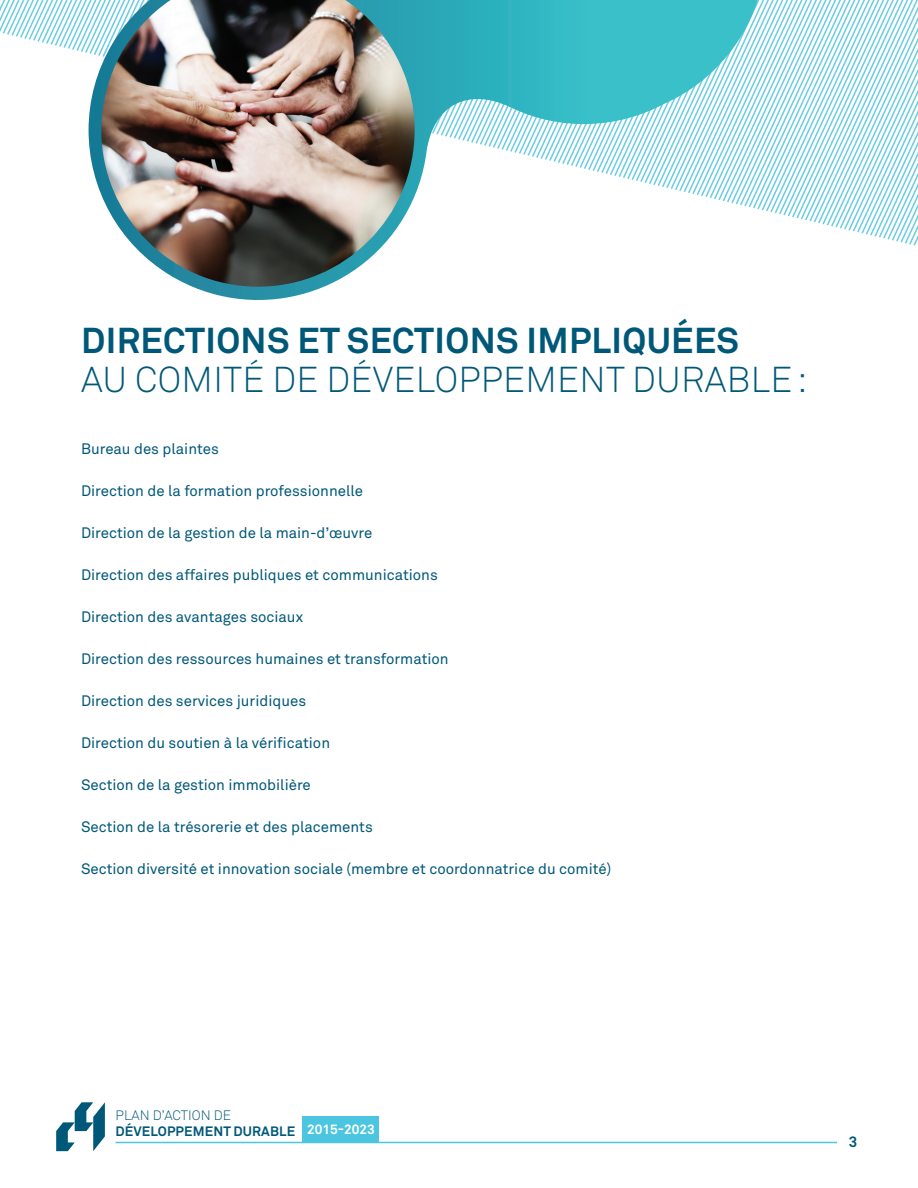
<style>
.page{position:relative;width:918px;height:1188px;background:#fff}
.page>*{position:absolute;margin:0;border:0;box-sizing:border-box;transform-origin:0 0}
.t1{font:300 35.55px "Akkurat Pro";letter-spacing:.01em;color:#005879}
.t2{font:700 35.55px "Akkurat Pro";letter-spacing:.01em;color:#005879}
.t3{font:15px "Akkurat Pro";color:#005879}
.t4{font:700 15px "Akkurat Pro";color:#005879}
.t5{font:700 13.5px/15.8px "Akkurat Pro";letter-spacing:.01em;color:#005879}
.s1{font-weight:300}
.s2{color:#fff}
</style>
<div class="page">
<div style="left:303px;top:1116px;width:76px;height:26px;background:#4cc6e0"></div>
<hr style="left:116px;top:1142px;width:721px;height:1px;background:#4cc6e0">
<svg style="left:56px;top:1102px;width:49px;height:49px"></svg>
<svg style="left:0;top:0;width:89px;height:141px"></svg>
<svg style="left:758px;top:0;width:160px;height:246px"></svg>
<svg style="left:89px;top:0;width:669px;height:300px"></svg>
<img style="left:101px;top:0;width:314px;height:287px">
<h1 class="t2" style="left:81px;top:318px;width:659px">DIRECTIONS ET SECTIONS IMPLIQUÉES</h1>
<h1 class="t1" style="left:81px;top:359px;width:728px">AU COMITÉ DE DÉVELOPPEMENT DURABLE:</h1>
<p class="t3" style="left:81px;top:440px;width:139px">Bureau des plaintes</p>
<p class="t3" style="left:81px;top:482px;width:283px">Direction de la formation professionnelle</p>
<p class="t3" style="left:81px;top:524px;width:293px">Direction de la gestion de la main-d’œuvre</p>
<p class="t3" style="left:81px;top:566px;width:358px">Direction des affaires publiques et communications</p>
<p class="t3" style="left:81px;top:608px;width:224px">Direction des avantages sociaux</p>
<p class="t3" style="left:81px;top:650px;width:369px">Direction des ressources humaines et transformation</p>
<p class="t3" style="left:81px;top:692px;width:227px">Direction des services juridiques</p>
<p class="t3" style="left:81px;top:734px;width:251px">Direction du soutien à la vérification</p>
<p class="t3" style="left:81px;top:776px;width:231px">Section de la gestion immobilière</p>
<p class="t3" style="left:81px;top:818px;width:293px">Section de la trésorerie et des placements</p>
<p class="t3" style="left:81px;top:860px;width:532px">Section diversité et innovation sociale (membre et coordonnatrice du comité)</p>
<p class="t5" style="left:116px;top:1107px;width:261px"><span class="s1">PLAN D’ACTION DE<br></span>DÉVELOPPEMENT DURABLE <span class="s2">2015-2023</span></p>
<p class="t4" style="left:849px;top:1133px;width:10px">3</p>
</div>
